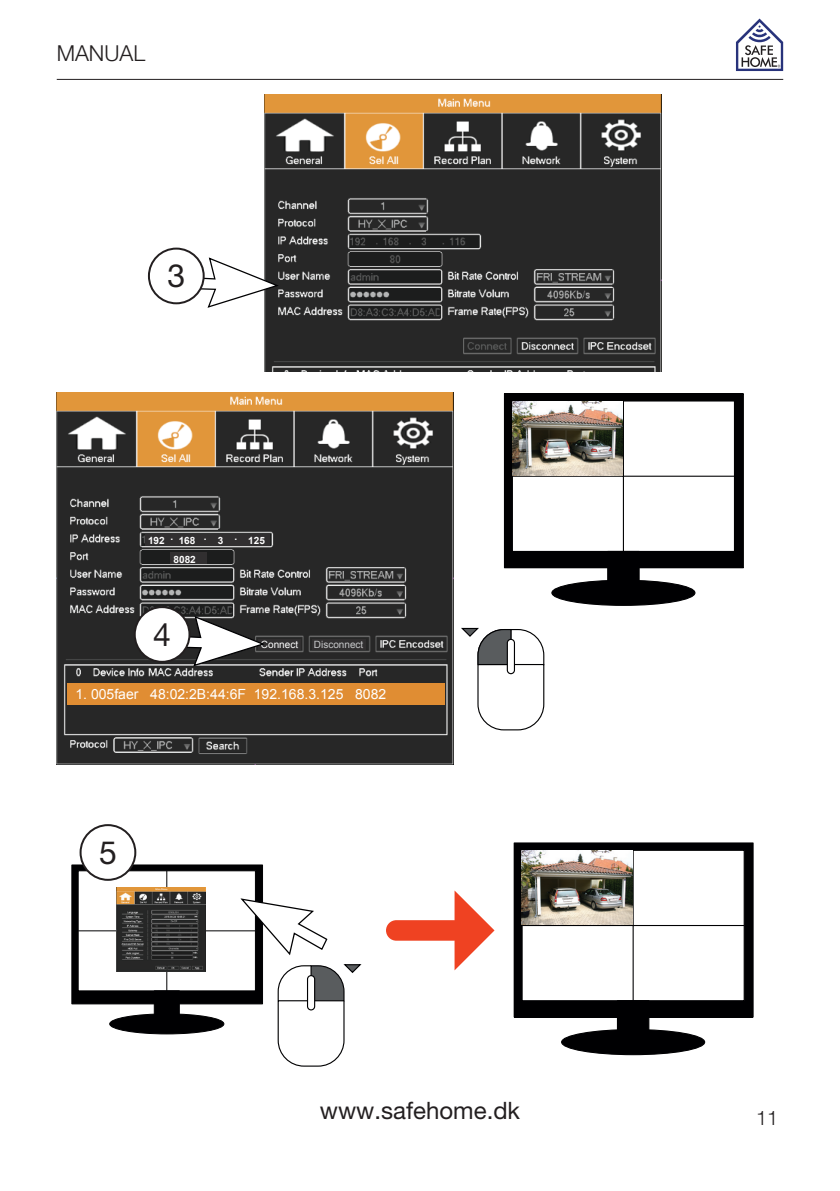
<style>
.page{position:relative;width:840px;height:1191px;background:#fff}
.page>*{position:absolute;margin:0;border:0;box-sizing:border-box;transform-origin:0 0}
.t1{font:32px "Helvetica Neue LT Pro";color:#231f20}
.t2{font:24px "Helvetica Neue LT Pro";color:#231f20}
.t3{font:300 22px "Helvetica Neue LT Pro";color:#231f20}
.t4{font:300 20px "Helvetica Neue LT Pro";color:#231f20}
.t5{font:14px "Arial";color:#fff}
.t6{font:700 10px/18.4px "Arial";color:#fff}
.t7{font:10px "Arial";color:#c7c8ca}
.t8{font:10px "Arial";color:#fff}
</style>
<div class="page">
<hr style="left:57px;top:79px;width:725px;height:1px;background:#231f20">
<svg style="left:736px;top:19px;width:46px;height:52px"></svg>
<img style="left:265px;top:95px;width:396px;height:276px">
<img style="left:57px;top:393px;width:396px;height:372px">
<div style="left:504px;top:394px;width:239px;height:174px;background:#000002"></div>
<div style="left:503px;top:393px;width:240px;height:175px;border:1px solid #000002"></div>
<div style="left:511px;top:400px;width:223px;height:152px;background:#fff;border:1px solid #000002"></div>
<div style="left:551px;top:580px;width:143px;height:25px;background:#000002;border-radius:50%"></div>
<div style="left:551px;top:580px;width:144px;height:26px;border:1px solid #000002;border-radius:50%"></div>
<div style="left:607px;top:551px;width:32px;height:37px;background:#000002"></div>
<hr style="left:622px;top:401px;width:1px;height:150px;background:#000002">
<hr style="left:512px;top:475px;width:222px;height:2px;background:#000002">
<div style="left:514px;top:843px;width:238px;height:174px;background:#000002"></div>
<div style="left:513px;top:842px;width:240px;height:175px;border:1px solid #000002"></div>
<div style="left:521px;top:849px;width:223px;height:152px;background:#fff;border:1px solid #000002"></div>
<div style="left:561px;top:1029px;width:143px;height:25px;background:#000002;border-radius:50%"></div>
<div style="left:560px;top:1029px;width:144px;height:26px;border:1px solid #000002;border-radius:50%"></div>
<div style="left:616px;top:1000px;width:33px;height:37px;background:#000002"></div>
<hr style="left:632px;top:850px;width:1px;height:150px;background:#000002">
<hr style="left:522px;top:925px;width:221px;height:1px;background:#000002">
<svg style="left:461px;top:627px;width:83px;height:104px"></svg>
<div style="left:68px;top:683px;width:376px;height:22px;background:#e08d33"></div>
<img style="left:512px;top:401px;width:110px;height:74px">
<img style="left:521px;top:850px;width:111px;height:75px">
<div style="left:145px;top:534px;width:124px;height:11px;background:#312f30"></div>
<div style="left:170px;top:552px;width:37px;height:12px;background:#312f30"></div>
<div style="left:258px;top:639px;width:42px;height:10px;background:#312f30"></div>
<div style="left:312px;top:639px;width:53px;height:10px;background:#312f30"></div>
<svg style="left:167px;top:615px;width:98px;height:52px"></svg>
<svg style="left:182px;top:256px;width:97px;height:52px"></svg>
<div style="left:135px;top:607px;width:54px;height:55px;background:#fff;border-radius:50%"></div>
<div style="left:134px;top:606px;width:56px;height:57px;border:2px solid #231f20;border-radius:50%"></div>
<div style="left:149px;top:249px;width:54px;height:54px;background:#fff;border-radius:50%"></div>
<div style="left:148px;top:248px;width:56px;height:56px;border:2px solid #231f20;border-radius:50%"></div>
<div style="left:71px;top:864px;width:192px;height:140px;background:#000002;border:1px solid #000002"></div>
<div style="left:78px;top:870px;width:178px;height:121px;background:#fff;border:1px solid #000002"></div>
<div style="left:110px;top:1014px;width:114px;height:20px;background:#000002;border-radius:50%"></div>
<div style="left:109px;top:1013px;width:115px;height:21px;border:1px solid #000002;border-radius:50%"></div>
<div style="left:154px;top:990px;width:26px;height:30px;background:#000002;border:1px solid #000002"></div>
<hr style="left:166px;top:870px;width:1px;height:121px;background:#000002">
<hr style="left:78px;top:930px;width:177px;height:1px;background:#000002">
<svg style="left:386px;top:890px;width:108px;height:80px"></svg>
<img style="left:116px;top:887px;width:90px;height:84px">
<svg style="left:240px;top:897px;width:88px;height:59px"></svg>
<svg style="left:277px;top:964px;width:85px;height:103px"></svg>
<div style="left:80px;top:825px;width:55px;height:55px;background:#fff;border-radius:50%"></div>
<div style="left:79px;top:824px;width:57px;height:57px;border:2px solid #231f20;border-radius:50%"></div>
<h3 class="t3" style="left:57px;top:40px;width:90px">MANUAL</h3>
<h1 class="t1" style="left:167px;top:257px;width:19px">3</h1>
<p class="t6" style="left:173px;top:532px;width:93px;text-indent:-25px">192 . 168 . 3 . 125<br>8082</p>
<h1 class="t1" style="left:153px;top:615px;width:19px">4</h1>
<p class="t8" style="left:261px;top:637px;width:39px">Connect</p>
<p class="t7" style="left:314px;top:637px;width:51px">Disconnect</p>
<p class="t5" style="left:75px;top:685px;width:312px">1. 005faer 48:02:2B:44:6F 192.168.3.125 8082</p>
<h1 class="t1" style="left:99px;top:833px;width:19px">5</h1>
<h2 class="t2" style="left:320px;top:1096px;width:201px">www.safehome.dk</h2>
<h3 class="t4" style="left:755px;top:1105px;width:24px">11</h3>
</div>
